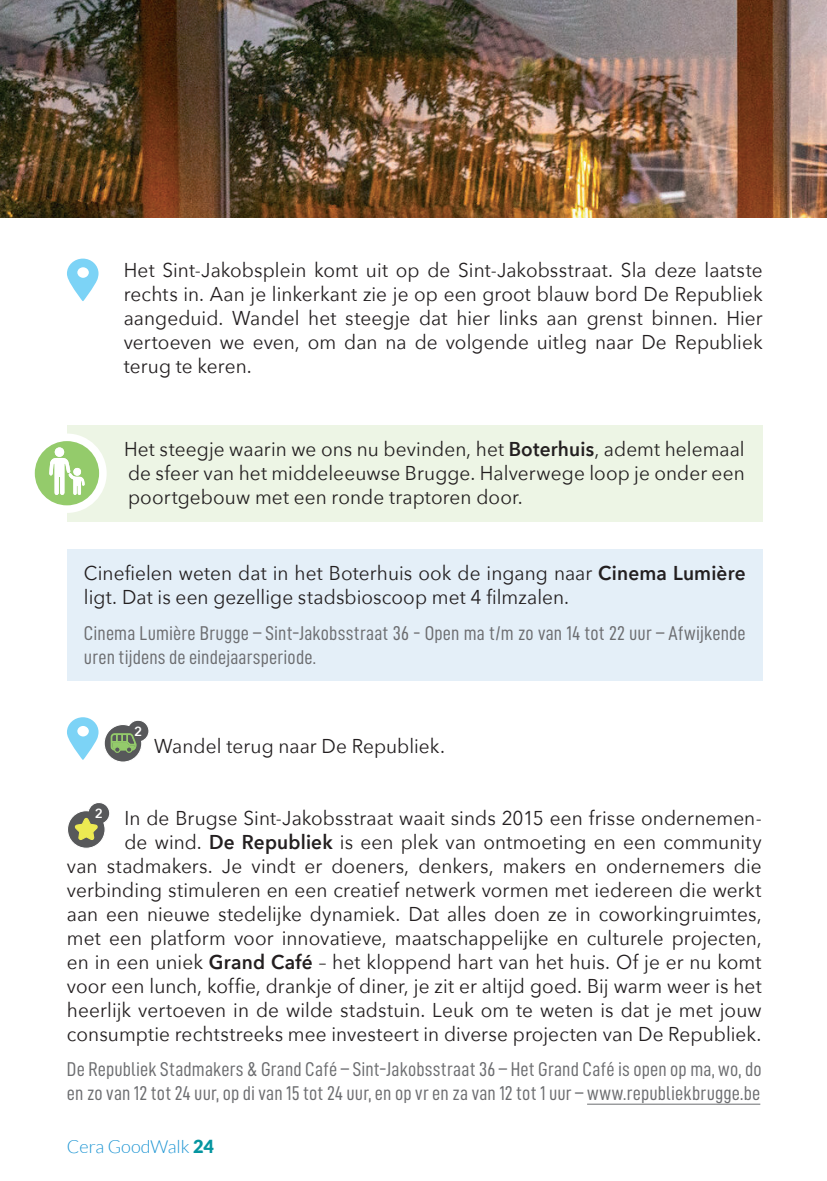
<style>
.page{position:relative;width:827px;height:1181px;background:#fff}
.page>*{position:absolute;margin:0;border:0;box-sizing:border-box;transform-origin:0 0}
.t1{font:20px/24px "Avenir Next";letter-spacing:.005em;color:#231f20;text-align:justify;scale:.95 1}
.t2{font:20px/24px "D DIN Condensed";letter-spacing:.005em;color:#6c6d70}
.t3{font:300 18px "Lato";color:#1d95d3}
.t4{font:600 13.2px "Avenir Next";color:#fff}
.s1{font-weight:600}
.s2{font-weight:900;color:#0595a0}
</style>
<div class="page">
<hr style="left:586px;top:1104px;width:173px;height:1px;background:#6c6d70">
<svg style="left:67px;top:259px;width:31px;height:42px"></svg>
<div style="left:67px;top:425px;width:695px;height:96px;background:#edf5e5"></div>
<div style="left:27px;top:433px;width:80px;height:80px;background:#fff;border-radius:50%"></div>
<div style="left:35px;top:441px;width:64px;height:64px;background:#94cb6b;border-radius:50%"></div>
<svg style="left:49px;top:447px;width:36px;height:48px"></svg>
<div style="left:55px;top:447px;width:9px;height:10px;background:#fff;border-radius:50%"></div>
<div style="left:73px;top:468px;width:8px;height:8px;background:#fff;border-radius:50%"></div>
<div style="left:67px;top:549px;width:695px;height:132px;background:#e4eff8"></div>
<svg style="left:67px;top:717px;width:82px;height:45px"></svg>
<svg style="left:68px;top:803px;width:42px;height:45px"></svg>
<img style="left:0;top:0;width:826px;height:217px">
<p class="t1" style="left:124px;top:257px;width:673px">Het Sint-Jakobsplein komt uit op de Sint-Jakobsstraat. Sla deze laatste rechts in. Aan je linkerkant zie je op een groot blauw bord De Republiek aangeduid. Wandel het steegje dat hier links aan grenst binnen. Hier vertoeven we even, om dan na de volgende uitleg naar De Republiek terug te keren.</p>
<p class="t1" style="left:124px;top:436px;width:654px">Het steegje waarin we ons nu bevinden, het <span class="s1">Boterhuis</span>, ademt helemaal de sfeer van het middeleeuwse Brugge. Halverwege loop je onder een poortgebouw met een ronde traptoren door.</p>
<p class="t1" style="left:84px;top:561px;width:697px">Cinefielen weten dat in het Boterhuis ook de ingang naar <span class="s1">Cinema Lumière </span>ligt. Dat is een gezellige stadsbioscoop met 4 filmzalen.</p>
<p class="t2" style="left:84px;top:620px;width:663px">Cinema Lumière Brugge – Sint-Jakobsstraat 36 - Open ma t/m zo van 14 tot 22 uur – Afwijkende uren tijdens de eindejaarsperiode.</p>
<p class="t4" style="left:134px;top:720px;width:10px">2</p>
<p class="t1" style="left:154px;top:733px;width:307px">Wandel terug naar De Republiek.</p>
<p class="t1" style="left:67px;top:805px;width:732px;text-align:right"><sup>2</sup> In de Brugse Sint-Jakobsstraat waait sinds 2015 een frisse ondernemen&shy;de wind. <span class="s1">De Republiek</span> is een plek van ontmoeting en een community<br>van stadmakers. Je vindt er doeners, denkers, makers en ondernemers die verbinding stimuleren en een creatief netwerk vormen met iedereen die werkt aan een nieuwe stedelijke dynamiek. Dat alles doen ze in coworkingruimtes, met een platform voor innovatieve, maatschappelijke en culturele projecten, en in een uniek <span class="s1">Grand Café</span> – het kloppend hart van het huis. Of je er nu komt voor een lunch, koffie, drankje of diner, je zit er altijd goed. Bij warm weer is het heerlijk vertoeven in de wilde stadstuin. Leuk om te weten is dat je met jouw consumptie rechtstreeks mee investeert in diverse projecten van De Republiek.</p>
<p class="t2" style="left:67px;top:1057px;width:695px">De Republiek Stadmakers &amp; Grand Café – Sint-Jakobsstraat 36 – Het Grand Café is open op ma, wo, do en zo van 12 tot 24 uur, op di van 15 tot 24 uur, en op vr en za van 12 tot 1 uur – www.republiekbrugge.be</p>
<p class="t3" style="left:67px;top:1137px;width:148px">Cera GoodWalk <span class="s2">24</span></p>
</div>
